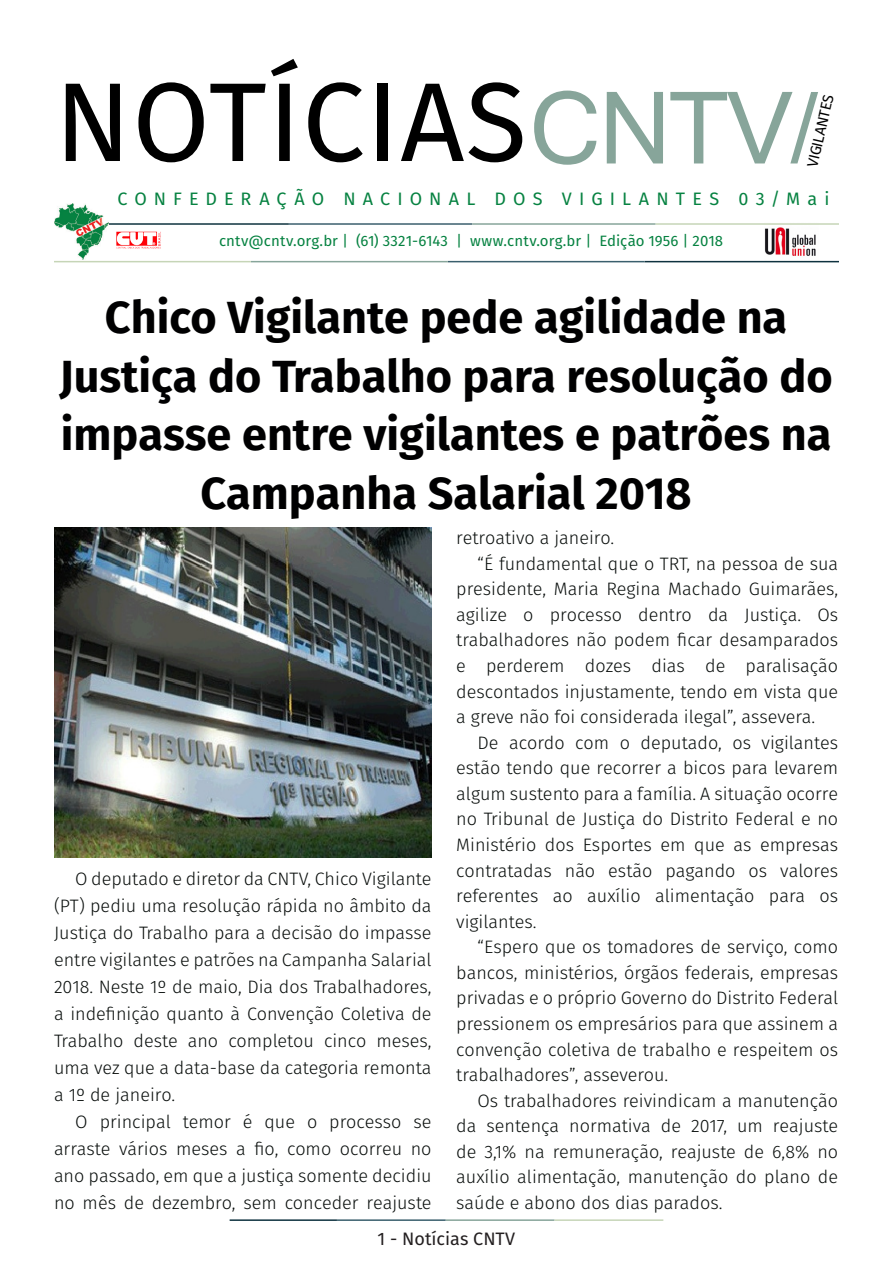
<style>
.page{position:relative;width:893px;height:1263px;background:#fff}
.page>*{position:absolute;margin:0;border:0;box-sizing:border-box;transform-origin:0 0}
.t1{font:112.2px "Fira Sans";letter-spacing:.01em;color:#000}
.t2{font:111px "Latha";color:#87a59a}
.t3{font:700 45px/58.5px "Fira Sans";color:#000001;text-align:center}
.t4{font:300 18px/25.5px "Fira Sans";color:#080d0b;text-align:justify}
.t5{font:18px "Fira Sans";letter-spacing:.395em;color:#068241}
.t6{font:18px "Fira Sans";color:#231f20}
.t7{font:15px "Fira Sans";letter-spacing:.005em;color:#068241}
.t8{font:15px "Fira Sans";color:#000001}
</style>
<div class="page">
<hr style="left:230px;top:1219px;width:107px;height:2px;background:#0e323f">
<hr style="left:337px;top:1219px;width:109px;height:2px;background:#3a5f6d">
<hr style="left:446px;top:1219px;width:109px;height:2px;background:#87a59a">
<hr style="left:555px;top:1219px;width:108px;height:2px;background:#c6d5b7">
<img style="left:764px;top:227px;width:54px;height:34px">
<hr style="left:108px;top:223px;width:181px;height:2px;background:#0e323f">
<hr style="left:289px;top:223px;width:183px;height:2px;background:#3a5f6d">
<hr style="left:472px;top:223px;width:184px;height:2px;background:#87a59a">
<hr style="left:656px;top:223px;width:183px;height:2px;background:#c6d5b7">
<hr style="left:645px;top:261px;width:194px;height:1px;background:#0e323f">
<hr style="left:448px;top:261px;width:197px;height:1px;background:#3a5f6d">
<hr style="left:251px;top:261px;width:197px;height:1px;background:#87a59a">
<hr style="left:54px;top:261px;width:197px;height:1px;background:#c6d5b7">
<img style="left:54px;top:203px;width:54px;height:57px">
<img style="left:108px;top:222px;width:61px;height:27px">
<img style="left:54px;top:527px;width:378px;height:331px">
<p class="t1" style="left:55px;top:37px;width:474px">NOTÍCIAS</p>
<p class="t2" style="left:529px;top:40px;width:290px">CNTV/</p>
<p class="t8" style="left:801px;top:164px;width:76px;rotate:-77deg">VIGILANTES</p>
<p class="t5" style="left:118px;top:185px;width:713px">CONFEDERAÇÃO NACIONAL DOS VIGILANTES 03/Mai</p>
<p class="t7" style="left:219px;top:230px;width:506px">cntv@cntv.org.br | (61) 3321-6143 | www.cntv.org.br | Edição 1956 | 2018</p>
<p class="t3" style="left:59px;top:285px;width:775px">Chico Vigilante pede agilidade na Justiça do Trabalho para resolução do impasse entre vigilantes e patrões na Campanha Salarial 2018</p>
<p class="t4" style="left:54px;top:865px;width:379px;line-height:27px;text-indent:21px">O deputado e diretor da CNTV, Chico Vigilante (PT) pediu uma resolução rápida no âmbito da Justiça do Trabalho para a decisão do impasse entre vigilantes e patrões na Campanha Salarial 2018. Neste 1º de maio, Dia dos Trabalhadores, a indefinição quanto à Convenção Coletiva de Trabalho deste ano completou cinco meses, uma vez que a data-base da categoria remonta a 1º de janeiro.</p>
<p class="t4" style="left:54px;top:1108px;width:379px;line-height:27px;text-indent:21px">O principal temor é que o processo se arraste vários meses a fio, como ocorreu no ano passado, em que a justiça somente decidiu no mês de dezembro, sem conceder reajuste</p>
<p class="t4" style="left:456px;top:525px;width:159px">retroativo a janeiro.</p>
<p class="t4" style="left:456px;top:551px;width:383px;text-indent:21px">“É fundamental que o TRT, na pessoa de sua presidente, Maria Regina Machado Guimarães, agilize o processo dentro da Justiça. Os trabalhadores não podem ficar desamparados e perderem dozes dias de paralisação descontados injustamente, tendo em vista que a greve não foi considerada ilegal”, assevera.</p>
<p class="t4" style="left:456px;top:730px;width:383px;text-indent:21px">De acordo com o deputado, os vigilantes estão tendo que recorrer a bicos para levarem algum sustento para a família. A situação ocorre no Tribunal de Justiça do Distrito Federal e no Ministério dos Esportes em que as empresas contratadas não estão pagando os valores referentes ao auxílio alimentação para os vigilantes.</p>
<p class="t4" style="left:456px;top:934px;width:383px;text-indent:21px">“Espero que os tomadores de serviço, como bancos, ministérios, órgãos federais, empresas privadas e o próprio Governo do Distrito Federal pressionem os empresários para que assinem a convenção coletiva de trabalho e respeitem os trabalhadores”, asseverou.</p>
<p class="t4" style="left:456px;top:1087px;width:383px;text-indent:21px">Os trabalhadores reivindicam a manutenção da sentença normativa de 2017, um reajuste de 3,1% na remuneração, reajuste de 6,8% no auxílio alimentação, manutenção do plano de saúde e abono dos dias parados.</p>
<p class="t6" style="left:378px;top:1225px;width:139px">1 - Notícias CNTV</p>
</div>
